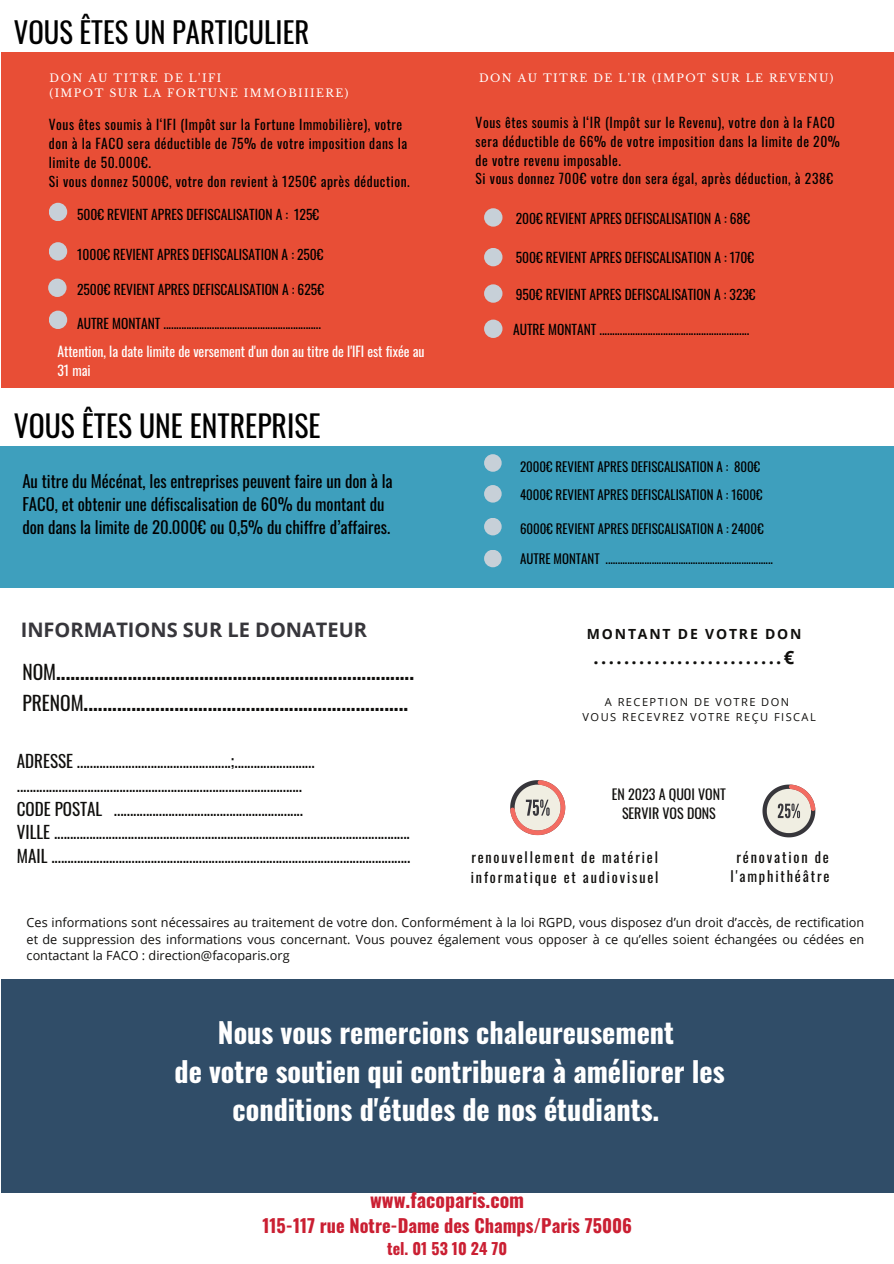
<style>
.page{position:relative;width:894px;height:1264px;background:#fff}
.page>*{position:absolute;margin:0;border:0;box-sizing:border-box;transform-origin:0 0}
.t1{font:29.7px "Oswald";color:#000}
.t2{font:28.65px "Oswald";color:#000}
.t3{font:700 28.2px/38.2px "Oswald";color:#fff;text-align:center}
.t4{font:700 19.95px "Open Sans";color:#37363b}
.t5{font:700 19.8px "Oswald";color:#ca1f32}
.t6{font:700 19.5px/31.5px "Oswald";color:#100f0d}
.t7{font:700 18.3px "Oswald";color:#ca1f32}
.t8{font:700 18.3px "Open Sans";color:#100f0d}
.t9{font:17.1px/23.7px "Oswald";color:#100f0d}
.t10{font:16.8px/23.1px "Oswald";color:#000}
.t11{font:16.65px "Oswald";color:#000}
.t12{font:700 15.9px "Oswald";color:#ca1f32}
.t13{font:14.25px/19px "Oswald";letter-spacing:.13em;color:#100f0d;text-align:center}
.t14{font:14.1px/19.5px "Oswald";letter-spacing:.13em;color:#100f0d}
.t15{font:13.95px/18.6px "Oswald";color:#100f0d;text-align:center}
.t16{font:700 13.95px "Open Sans";letter-spacing:.13em;color:#100f0d}
.t17{font:13.65px/18.8px "Oswald";letter-spacing:.04em;color:#000}
.t18{font:13.65px/18.9px "Oswald";color:#fff}
.t19{font:13.5px "Oswald";color:#000}
.t20{font:12.9px/27.6px "Oswald";color:#000}
.t21{font:12.6px/17px "Open Sans";color:#100f0d;text-align:justify}
.t22{font:11.1px/14.7px "Open Sans";letter-spacing:.13em;color:#100f0d;text-align:center}
.t23{font:10.95px/14.5px "Libre Baskerville";letter-spacing:.13em;color:#fff}
.s1{font-weight:400}
.s2{color:#fff}
</style>
<div class="page">
<div style="left:1px;top:978px;width:892px;height:214px;background:#304d68"></div>
<div style="left:0;top:446px;width:893px;height:141px;background:#3e9fbd"></div>
<div style="left:484px;top:454px;width:17px;height:18px;background:#c7d0d8;border-radius:50%"></div>
<div style="left:484px;top:518px;width:17px;height:17px;background:#c7d0d8;border-radius:50%"></div>
<div style="left:484px;top:549px;width:17px;height:18px;background:#c7d0d8;border-radius:50%"></div>
<div style="left:1px;top:52px;width:892px;height:335px;background:#e84e36"></div>
<div style="left:49px;top:203px;width:18px;height:18px;background:#c7d0d8;border-radius:50%"></div>
<div style="left:49px;top:242px;width:18px;height:18px;background:#c7d0d8;border-radius:50%"></div>
<div style="left:48px;top:278px;width:19px;height:19px;background:#c7d0d8;border-radius:50%"></div>
<div style="left:484px;top:208px;width:18px;height:19px;background:#c7d0d8;border-radius:50%"></div>
<div style="left:484px;top:248px;width:18px;height:18px;background:#c7d0d8;border-radius:50%"></div>
<div style="left:484px;top:284px;width:18px;height:19px;background:#c7d0d8;border-radius:50%"></div>
<div style="left:484px;top:319px;width:18px;height:19px;background:#c7d0d8;border-radius:50%"></div>
<svg style="left:510px;top:780px;width:55px;height:55px"></svg>
<svg style="left:762px;top:784px;width:53px;height:53px"></svg>
<div style="left:484px;top:485px;width:17px;height:17px;background:#c7d0d8;border-radius:50%"></div>
<div style="left:49px;top:310px;width:18px;height:19px;background:#c7d0d8;border-radius:50%"></div>
<h2 class="t2" style="left:14px;top:10px;width:297px">VOUS ÊTES UN PARTICULIER</h2>
<p class="t23" style="left:50px;top:71px;width:300px">DON AU TITRE DE L'IFI<br>(IMPOT SUR LA FORTUNE IMMOBIIIERE)</p>
<p class="t23" style="left:479px;top:71px;width:356px">DON AU TITRE DE L'IR (IMPOT SUR LE REVENU)</p>
<p class="t17" style="left:49px;top:115px;width:362px">Vous êtes soumis à l‘IFI (Impôt sur la Fortune Immobilière), votre don à la FACO sera déductible de 75% de votre imposition dans la limite de 50.000€.<br>Si vous donnez 5000€, votre don revient à 1250€ après déduction.</p>
<p class="t19" style="left:77px;top:204px;width:243px">500€ REVIENT APRES DEFISCALISATION A : 125€</p>
<p class="t19" style="left:77px;top:244px;width:248px">1000€ REVIENT APRES DEFISCALISATION A : 250€</p>
<p class="t19" style="left:77px;top:279px;width:248px">2500€ REVIENT APRES DEFISCALISATION A : 625€</p>
<p class="t11" style="left:202px;top:231px;width:174px">VOUS ÊTES UNE ENTREPRISE</p>
<p class="t19" style="left:77px;top:312px;width:245px">AUTRE MONTANT ..............................................................</p>
<p class="t18" style="left:57px;top:341px;width:369px">Attention, la date limite de versement d'un don au titre de l'IFI est fixée au<br>31 mai</p>
<h1 class="t1" style="left:14px;top:402px;width:308px">VOUS ÊTES UNE ENTREPRISE</h1>
<p class="t10" style="left:22px;top:468px;width:372px">Au titre du Mécénat, les entreprises peuvent faire un don à la<br>FACO, et obtenir une défiscalisation de 60% du montant du don dans la limite de 20.000€ ou 0,5% du chiffre d’affaires.</p>
<p class="t4" style="left:21px;top:615px;width:348px">INFORMATIONS SUR LE DONATEUR</p>
<p class="t6" style="left:22px;top:655px;width:397px"><span class="s1">NOM</span>...........................................................................<br><span class="s1">PRENOM</span>....................................................................<span class="s2">..</span></p>
<p class="t9" style="left:17px;top:748px;width:395px">ADRESSE ................................................;......................... .........................................................................................<br>CODE POSTAL ...........................................................<br>VILLE ...............................................................................................................<br>MAIL ................................................................................................................</p>
<p class="t17" style="left:475px;top:112px;width:366px">Vous êtes soumis à l‘IR (Impôt sur le Revenu), votre don à la FACO sera déductible de 66% de votre imposition dans la limite de 20% de votre revenu imposable.<br>Si vous donnez 700€ votre don sera égal, après déduction, à 238€</p>
<p class="t19" style="left:515px;top:207px;width:236px">200€ REVIENT APRES DEFISCALISATION A : 68€</p>
<p class="t19" style="left:515px;top:247px;width:240px">500€ REVIENT APRES DEFISCALISATION A : 170€</p>
<p class="t19" style="left:515px;top:284px;width:241px">950€ REVIENT APRES DEFISCALISATION A : 323€</p>
<p class="t19" style="left:513px;top:319px;width:238px">AUTRE MONTANT ...........................................................</p>
<p class="t20" style="left:520px;top:452px;width:244px">2000€ REVIENT APRES DEFISCALISATION A : 800€<br>4000€ REVIENT APRES DEFISCALISATION A : 1600€</p>
<p class="t20" style="left:520px;top:514px;width:245px">6000€ REVIENT APRES DEFISCALISATION A : 2400€</p>
<p class="t20" style="left:520px;top:545px;width:254px">AUTRE MONTANT .....................................................................</p>
<p class="t16" style="left:586px;top:624px;width:216px">MONTANT DE VOTRE DON</p>
<p class="t8" style="left:593px;top:644px;width:202px">.........................€</p>
<p class="t22" style="left:582px;top:694px;width:235px">A RECEPTION DE VOTRE DON<br>VOUS RECEVREZ VOTRE REÇU FISCAL</p>
<p class="t15" style="left:611px;top:784px;width:115px">EN 2023 A QUOI VONT<br>SERVIR VOS DONS</p>
<p class="t14" style="left:470px;top:847px;width:189px">renouvellement de matériel informatique et audiovisuel</p>
<p class="t13" style="left:730px;top:847px;width:100px">rénovation de l'amphithéâtre</p>
<p class="t21" style="left:27px;top:913px;width:839px">Ces informations sont nécessaires au traitement de votre don. Conformément à la loi RGPD, vous disposez d’un droit d’accès, de rectification et de suppression des informations vous concernant. Vous pouvez également vous opposer à ce qu’elles soient échangées ou cédées en contactant la FACO : direction@facoparis.org</p>
<h3 class="t3" style="left:174px;top:1012px;width:551px">Nous vous remercions chaleureusement<br>de votre soutien qui contribuera à améliorer les conditions d'études de nos étudiants.</h3>
<p class="t5" style="left:370px;top:1183px;width:155px">www.facoparis.com</p>
<p class="t7" style="left:262px;top:1211px;width:371px">115-117 rue Notre-Dame des Champs/Paris 75006</p>
<p class="t12" style="left:387px;top:1235px;width:122px">tel. 01 53 10 24 70</p>
</div>
